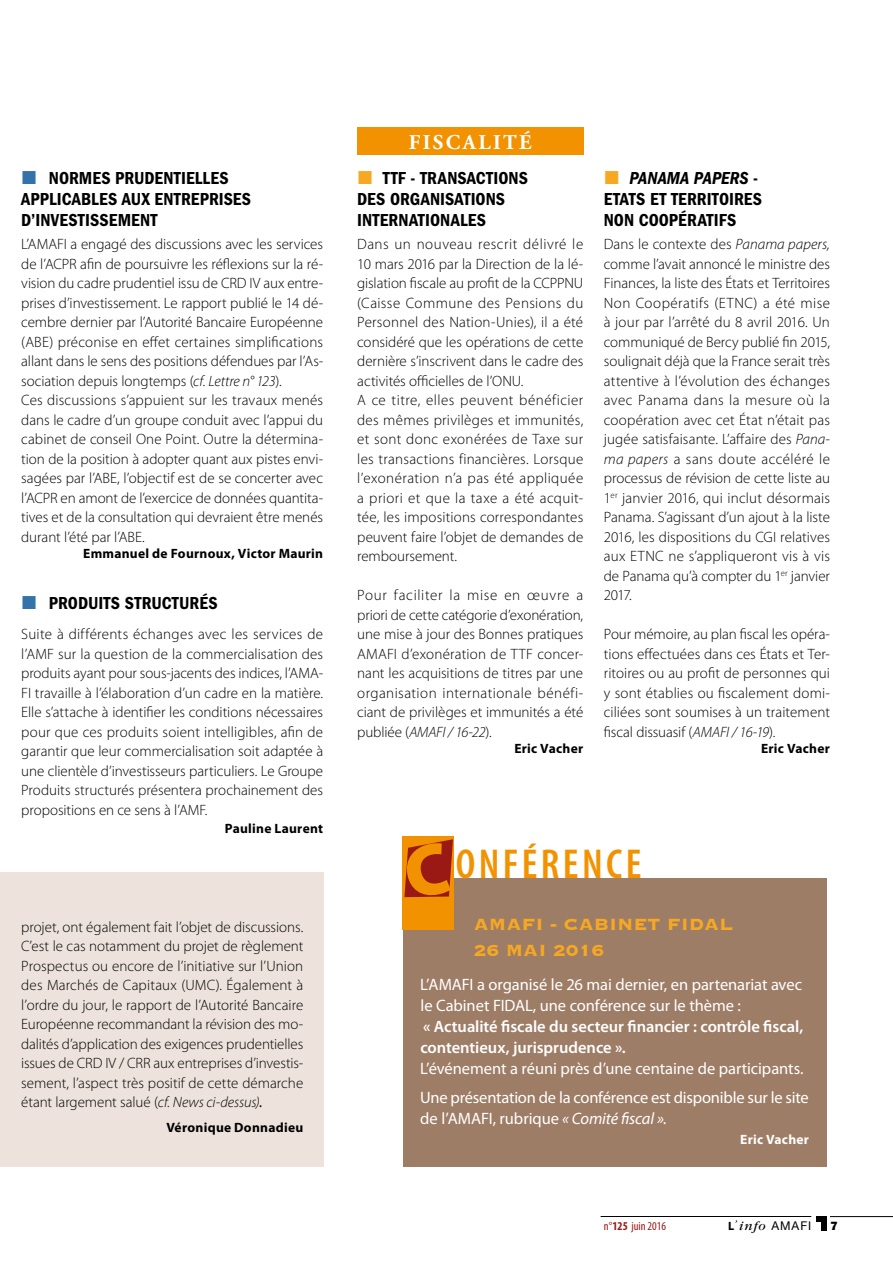
<style>
.page{position:relative;width:893px;height:1263px;background:#fff}
.page>*{position:absolute;margin:0;border:0;box-sizing:border-box;transform-origin:0 0}
.t1{font:600 condensed 42px "Myriad Pro";letter-spacing:.08em;color:#f39200}
.t2{font:700 21px/26.5px "Copperplate";color:#f7a823}
.t3{font:700 21px "Adobe Garamond Pro";letter-spacing:.115em;color:#fff}
.t4{font:600 condensed 18px/21px "Franklin Gothic";letter-spacing:.005em;color:#000}
.t5{font:16.5px/21px "Myriad Pro";letter-spacing:-.005em;color:#fff}
.t6{font:600 16.5px/21px "Myriad Pro";letter-spacing:-.005em;color:#fff}
.t7{font:300 15px/19.5px "Myriad Pro";color:#000;text-align:justify}
.t8{font:700 13.5px "Myriad Pro";letter-spacing:.02em;color:#000}
.t9{font:700 13.5px "Myriad Pro";letter-spacing:.02em;color:#fff}
.t10{font:condensed 12px "Myriad Pro";color:#9a1915}
.t11{font:12px "Helvetica Neue";letter-spacing:.08em;color:#000}
.t12{font:800 12px "Franklin Gothic";color:#000}
.s1{font-style:italic}
.s2{font-weight:400;font-style:italic}
.s3{font-weight:700}
.s4{font-family:"Myriad";font-weight:700}
.s5{font-family:"Garamond";font-style:italic}
.s6{font-family:"Garamond";font-style:italic;font-size:13.5px}
</style>
<div class="page">
<hr style="left:830px;top:1216px;width:63px;height:1px;background:#000">
<div style="left:821px;top:1216px;width:5px;height:14px;background:#000"></div>
<div style="left:816px;top:1216px;width:10px;height:5px;background:#000"></div>
<hr style="left:601px;top:1216px;width:210px;height:1px;background:#000">
<div style="left:0;top:872px;width:323px;height:294px;background:#ede3dc"></div>
<div style="left:357px;top:128px;width:226px;height:27px;background:#f39200"></div>
<div style="left:403px;top:878px;width:423px;height:288px;background:#9e7d66"></div>
<div style="left:403px;top:836px;width:51px;height:94px;background:#f39200"></div>
<svg style="left:404px;top:839px;width:49px;height:59px"></svg>
<p class="t4" style="left:21px;top:167px;width:231px;text-indent:28px">NORMES PRUDENTIELLES<br>APPLICABLES AUX ENTREPRISES<br>D’INVESTISSEMENT</p>
<p class="t7" style="left:21px;top:234px;width:303px;text-align:left">L’AMAFI a engagé des discussions avec les services de l’ACPR afin de poursuivre les réflexions sur la ré&shy;vision du cadre prudentiel issu de CRD IV aux entre&shy;prises d’investissement. Le rapport publié le 14 dé&shy;cembre dernier par l’Autorité Bancaire Européenne (ABE) préconise en effet certaines simplifications allant dans le sens des positions défendues par l’As&shy;sociation depuis longtemps (<span class="s1">cf. Lettre n° 123</span>).<br>Ces discussions s’appuient sur les travaux menés dans le cadre d’un groupe conduit avec l’appui du cabinet de conseil One Point. Outre la détermina&shy;tion de la position à adopter quant aux pistes envi&shy;sagées par l’ABE, l’objectif est de se concerter avec l’ACPR en amont de l’exercice de données quantita&shy;tives et de la consultation qui devraient être menés durant l’été par l’ABE.</p>
<p class="t8" style="left:83px;top:544px;width:241px">Emmanuel de Fournoux, Victor Maurin</p>
<p class="t4" style="left:49px;top:592px;width:170px">PRODUITS STRUCTURÉS</p>
<p class="t7" style="left:21px;top:624px;width:303px">Suite à différents échanges avec les services de l’AMF sur la question de la commercialisation des produits ayant pour sous-jacents des indices, l’AMA-FI travaille à l’élaboration d’un cadre en la matière.<br>Elle s’attache à identifier les conditions nécessaires pour que ces produits soient intelligibles, afin de garantir que leur commercialisation soit adaptée à une clientèle d’investisseurs particuliers. Le Groupe Produits structurés présentera prochainement des propositions en ce sens à l’AMF.</p>
<p class="t8" style="left:225px;top:819px;width:100px">Pauline Laurent</p>
<p class="t7" style="left:21px;top:917px;width:284px">projet, ont également fait l’objet de discussions.<br>C’est le cas notamment du projet de règlement Prospectus ou encore de l’initiative sur l’Union des Marchés de Capitaux (UMC). Également à l’ordre du jour, le rapport de l’Autorité Bancaire Européenne recommandant la révision des mo&shy;dalités d’application des exigences prudentielles issues de CRD IV / CRR aux entreprises d’investis&shy;sement, l’aspect très positif de cette démarche étant largement salué (<span class="s1">cf. News ci-dessus)</span><span class="s2">.</span></p>
<p class="t8" style="left:166px;top:1119px;width:138px">Véronique Donnadieu</p>
<h2 class="t3" style="left:409px;top:130px;width:124px">FISCALITÉ</h2>
<p class="t4" style="left:357px;top:167px;width:172px;text-indent:26px">TTF - TRANSACTIONS<br>DES ORGANISATIONS<br>INTERNATIONALES</p>
<p class="t7" style="left:357px;top:234px;width:228px;text-align:left">Dans un nouveau rescrit délivré le 10 mars 2016 par la Direction de la lé&shy;gislation fiscale au profit de la CCPPNU (Caisse Commune des Pensions du Personnel des Nation-Unies), il a été considéré que les opérations de cette dernière s’inscrivent dans le cadre des activités officielles de l’ONU.<br>A ce titre, elles peuvent bénéficier des mêmes privilèges et immunités, et sont donc exonérées de Taxe sur les transactions financières. Lorsque l’exonération n’a pas été appliquée a priori et que la taxe a été acquit&shy;tée, les impositions correspondantes peuvent faire l’objet de demandes de remboursement.</p>
<p class="t7" style="left:357px;top:585px;width:228px">Pour faciliter la mise en œuvre a priori de cette catégorie d’exonération, une mise à jour des Bonnes pratiques AMAFI d’exonération de TTF concer&shy;nant les acquisitions de titres par une organisation internationale bénéfi&shy;ciant de privilèges et immunités a été publiée (<span class="s1">AMAFI / 16-22</span>).</p>
<p class="t8" style="left:514px;top:739px;width:70px">Eric Vacher</p>
<p class="t4" style="left:604px;top:167px;width:160px;text-indent:26px"><span class="s1">PANAMA PAPERS</span> -<br>ETATS ET TERRITOIRES<br>NON COOPÉRATIFS</p>
<p class="t7" style="left:604px;top:234px;width:228px">Dans le contexte des <span class="s1">Panama papers, </span>comme l’avait annoncé le ministre des Finances, la liste des États et Territoires Non Coopératifs (ETNC) a été mise à jour par l’arrêté du 8 avril 2016. Un communiqué de Bercy publié fin 2015, soulignait déjà que la France serait très attentive à l’évolution des échanges avec Panama dans la mesure où la coopération avec cet État n’était pas jugée satisfaisante. L’affaire des <span class="s1">Pana&shy;ma papers</span> a sans doute accéléré le processus de révision de cette liste au 1<sup>er</sup> janvier 2016, qui inclut désormais Panama. S’agissant d’un ajout à la liste 2016, les dispositions du CGI relatives aux ETNC ne s’appliqueront vis à vis de Panama qu’à compter du 1<sup>er</sup> janvier 2017.</p>
<p class="t7" style="left:604px;top:624px;width:228px">Pour mémoire, au plan fiscal les opéra&shy;tions effectuées dans ces États et Ter&shy;ritoires ou au profit de personnes qui y sont établies ou fiscalement domi&shy;ciliées sont soumises à un traitement fiscal dissuasif (<span class="s1">AMAFI / 16-19</span>).</p>
<p class="t8" style="left:761px;top:739px;width:70px">Eric Vacher</p>
<h1 class="t1" style="left:456px;top:838px;width:187px">ONFÉRENCE</h1>
<h2 class="t2" style="left:474px;top:909px;width:261px">AMAFI - CABINET FIDAL<br>26 MAI 2016</h2>
<p class="t5" style="left:420px;top:973px;width:383px">L’AMAFI a organisé le 26 mai dernier, en partenariat avec le Cabinet FIDAL, une conférence sur le thème :</p>
<p class="t6" style="left:420px;top:1015px;width:384px">« Actualité fiscale du secteur financier : contrôle fiscal, contentieux, jurisprudence ».</p>
<p class="t5" style="left:420px;top:1053px;width:390px;line-height:29.5px">L’événement a réuni près d’une centaine de participants.<br>Une présentation de la conférence est disponible sur le site</p>
<p class="t5" style="left:420px;top:1108px;width:248px">de l’AMAFI, rubrique <span class="s1">« Comité fiscal ».</span></p>
<p class="t9" style="left:740px;top:1130px;width:70px">Eric Vacher</p>
<p class="t10" style="left:604px;top:1218px;width:64px">n°<span class="s3">125</span> juin 2016</p>
<p class="t11" style="left:728px;top:1217px;width:85px"><span class="s4">L</span><span class="s5">’</span> <span class="s6">info</span> AMAFI</p>
<p class="t12" style="left:831px;top:1219px;width:9px">7</p>
</div>
